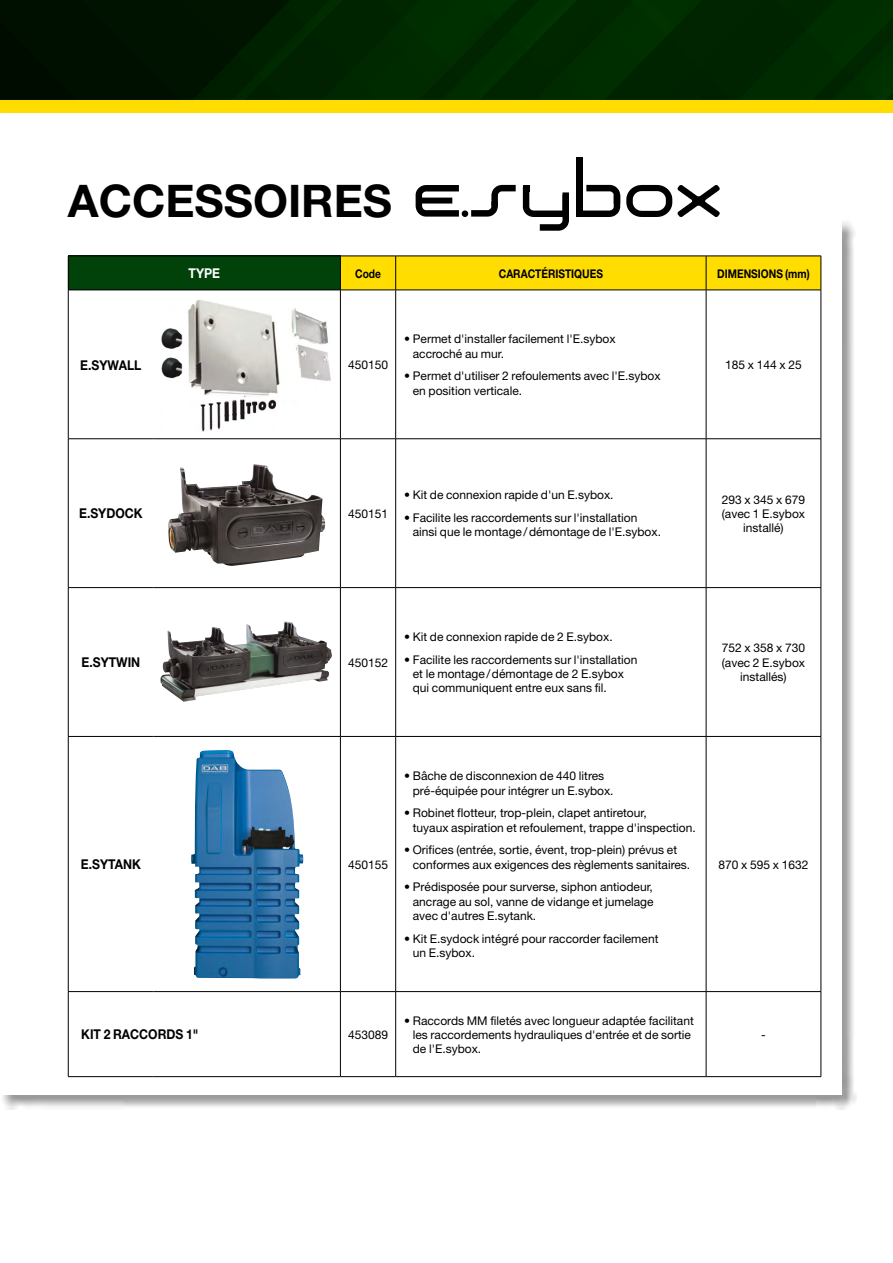
<style>
.page{position:relative;width:893px;height:1263px;background:#fff}
.page>*{position:absolute;margin:0;border:0;box-sizing:border-box;transform-origin:0 0}
.t1{font:700 45px "Helvetica Neue";color:#000}
.t2{font:700 13.5px "Helvetica Neue";color:#000;scale:.9 1}
.t3{font:700 13.5px "Helvetica Neue";color:#fff;scale:.9 1}
.t4{font:12px/14.2px "Helvetica Neue";color:#000}
.t5{font:700 12px "Helvetica Neue";color:#000;scale:.85 1}
</style>
<div class="page">
<div style="left:1px;top:220px;width:855px;height:889px;background:#000;opacity:.4"></div>
<div style="left:0;top:220px;width:842px;height:875px;background:#fff"></div>
<div style="left:462px;top:210px;width:6px;height:7px;background:#000;border-radius:50%"></div>
<svg style="left:416px;top:185px;width:43px;height:32px"></svg>
<svg style="left:523px;top:187px;width:46px;height:44px"></svg>
<svg style="left:471px;top:185px;width:45px;height:32px"></svg>
<div style="left:576px;top:158px;width:7px;height:59px;background:#000"></div>
<svg style="left:583px;top:185px;width:37px;height:32px"></svg>
<svg style="left:626px;top:185px;width:94px;height:32px"></svg>
<div style="left:523px;top:185px;width:6px;height:7px;background:#000"></div>
<div style="left:68px;top:256px;width:272px;height:34px;background:#004209"></div>
<div style="left:341px;top:257px;width:480px;height:33px;background:#fd0"></div>
<hr style="left:68px;top:256px;width:1px;height:34px;background:#000">
<hr style="left:68px;top:256px;width:85px;height:1px;background:#000">
<hr style="left:153px;top:256px;width:187px;height:1px;background:#000">
<hr style="left:68px;top:290px;width:85px;height:1px;background:#000">
<hr style="left:68px;top:290px;width:1px;height:148px;background:#000">
<hr style="left:68px;top:438px;width:85px;height:1px;background:#000">
<hr style="left:68px;top:439px;width:1px;height:148px;background:#000">
<hr style="left:68px;top:587px;width:85px;height:1px;background:#000">
<hr style="left:68px;top:588px;width:1px;height:148px;background:#000">
<hr style="left:68px;top:736px;width:85px;height:1px;background:#000">
<hr style="left:68px;top:737px;width:1px;height:254px;background:#000">
<hr style="left:68px;top:991px;width:85px;height:1px;background:#000">
<hr style="left:68px;top:992px;width:1px;height:84px;background:#000">
<hr style="left:68px;top:1076px;width:85px;height:1px;background:#000">
<hr style="left:153px;top:1076px;width:187px;height:1px;background:#000">
<hr style="left:340px;top:256px;width:1px;height:34px;background:#000">
<hr style="left:340px;top:256px;width:56px;height:1px;background:#000">
<hr style="left:395px;top:256px;width:1px;height:34px;background:#000">
<hr style="left:396px;top:256px;width:310px;height:1px;background:#000">
<hr style="left:706px;top:256px;width:1px;height:34px;background:#000">
<hr style="left:706px;top:256px;width:115px;height:1px;background:#000">
<hr style="left:821px;top:256px;width:1px;height:34px;background:#000">
<hr style="left:153px;top:290px;width:187px;height:1px;background:#000">
<hr style="left:340px;top:290px;width:1px;height:148px;background:#000">
<hr style="left:340px;top:290px;width:56px;height:1px;background:#000">
<hr style="left:395px;top:290px;width:1px;height:148px;background:#000">
<hr style="left:396px;top:290px;width:310px;height:1px;background:#000">
<hr style="left:706px;top:290px;width:1px;height:148px;background:#000">
<hr style="left:706px;top:290px;width:115px;height:1px;background:#000">
<hr style="left:821px;top:290px;width:1px;height:148px;background:#000">
<hr style="left:153px;top:438px;width:187px;height:1px;background:#000">
<hr style="left:340px;top:439px;width:1px;height:148px;background:#000">
<hr style="left:340px;top:438px;width:56px;height:1px;background:#000">
<hr style="left:395px;top:439px;width:1px;height:148px;background:#000">
<hr style="left:396px;top:438px;width:310px;height:1px;background:#000">
<hr style="left:706px;top:439px;width:1px;height:148px;background:#000">
<hr style="left:706px;top:438px;width:115px;height:1px;background:#000">
<hr style="left:821px;top:439px;width:1px;height:148px;background:#000">
<hr style="left:153px;top:587px;width:187px;height:1px;background:#000">
<hr style="left:340px;top:588px;width:1px;height:148px;background:#000">
<hr style="left:340px;top:587px;width:56px;height:1px;background:#000">
<hr style="left:395px;top:588px;width:1px;height:148px;background:#000">
<hr style="left:396px;top:587px;width:310px;height:1px;background:#000">
<hr style="left:706px;top:588px;width:1px;height:148px;background:#000">
<hr style="left:706px;top:587px;width:115px;height:1px;background:#000">
<hr style="left:821px;top:588px;width:1px;height:148px;background:#000">
<hr style="left:153px;top:736px;width:187px;height:1px;background:#000">
<hr style="left:340px;top:737px;width:1px;height:254px;background:#000">
<hr style="left:340px;top:992px;width:1px;height:84px;background:#000">
<hr style="left:340px;top:736px;width:56px;height:1px;background:#000">
<hr style="left:395px;top:737px;width:1px;height:254px;background:#000">
<hr style="left:395px;top:992px;width:1px;height:84px;background:#000">
<hr style="left:396px;top:736px;width:310px;height:1px;background:#000">
<hr style="left:706px;top:737px;width:1px;height:254px;background:#000">
<hr style="left:706px;top:992px;width:1px;height:84px;background:#000">
<hr style="left:706px;top:736px;width:115px;height:1px;background:#000">
<hr style="left:821px;top:737px;width:1px;height:254px;background:#000">
<hr style="left:821px;top:992px;width:1px;height:84px;background:#000">
<hr style="left:153px;top:991px;width:187px;height:1px;background:#000">
<hr style="left:340px;top:991px;width:56px;height:1px;background:#000">
<hr style="left:340px;top:1076px;width:56px;height:1px;background:#000">
<hr style="left:396px;top:991px;width:310px;height:1px;background:#000">
<hr style="left:396px;top:1076px;width:310px;height:1px;background:#000">
<hr style="left:706px;top:991px;width:115px;height:1px;background:#000">
<hr style="left:706px;top:1076px;width:115px;height:1px;background:#000">
<img style="left:161px;top:299px;width:170px;height:132px">
<img style="left:168px;top:464px;width:158px;height:102px">
<img style="left:160px;top:622px;width:172px;height:80px">
<img style="left:191px;top:750px;width:113px;height:229px">
<img style="left:0;top:0;width:893px;height:100px">
<div style="left:0;top:100px;width:893px;height:13px;background:#fd0"></div>
<h1 class="t1" style="left:68px;top:173px;width:326px">ACCESSOIRES</h1>
<p class="t3" style="left:189px;top:265px;width:37px">TYPE</p>
<p class="t5" style="left:355px;top:266px;width:32px">Code</p>
<p class="t5" style="left:499px;top:266px;width:124px">CARACTÉRISTIQUES</p>
<p class="t5" style="left:717px;top:266px;width:110px">DIMENSIONS (mm)</p>
<p class="t2" style="left:80px;top:356px;width:70px">E.SYWALL</p>
<p class="t4" style="left:348px;top:357px;width:42px">450150</p>
<p class="t4" style="left:413px;top:332px;width:204px;text-indent:-9px">• Permet d'installer facilement l'E.sybox accroché au mur.</p>
<p class="t4" style="left:413px;top:369px;width:249px;text-indent:-9px">• Permet d'utiliser 2 refoulements avec l'E.sybox en position verticale.</p>
<p class="t4" style="left:725px;top:357px;width:78px">185 x 144 x 25</p>
<p class="t2" style="left:79px;top:505px;width:72px">E.SYDOCK</p>
<p class="t4" style="left:348px;top:506px;width:42px">450151</p>
<p class="t4" style="left:404px;top:488px;width:211px">• Kit de connexion rapide d'un E.sybox.</p>
<p class="t4" style="left:413px;top:511px;width:250px;text-indent:-9px">• Facilite les raccordements sur l'installation ainsi que le montage/démontage de l'E.sybox.</p>
<p class="t4" style="left:722px;top:492px;width:85px;text-align:center">293 x 345 x 679 (avec 1 E.sybox installé)</p>
<p class="t2" style="left:82px;top:654px;width:67px">E.SYTWIN</p>
<p class="t4" style="left:348px;top:655px;width:42px">450152</p>
<p class="t4" style="left:404px;top:629px;width:210px">• Kit de connexion rapide de 2 E.sybox.</p>
<p class="t4" style="left:413px;top:652px;width:226px;text-indent:-9px">• Facilite les raccordements sur l'installation et le montage/démontage de 2 E.sybox qui communiquent entre eux sans fil.</p>
<p class="t4" style="left:722px;top:641px;width:85px;text-align:center">752 x 358 x 730 (avec 2 E.sybox installés)</p>
<p class="t2" style="left:81px;top:856px;width:68px">E.SYTANK</p>
<p class="t4" style="left:348px;top:857px;width:42px">450155</p>
<p class="t4" style="left:413px;top:769px;width:202px;text-indent:-9px">• Bâche de disconnexion de 440 litres pré-équipée pour intégrer un E.sybox.</p>
<p class="t4" style="left:413px;top:806px;width:284px;text-indent:-9px">• Robinet flotteur, trop-plein, clapet antiretour,<br>tuyaux aspiration et refoulement, trappe d'inspection.</p>
<p class="t4" style="left:413px;top:843px;width:279px;text-indent:-9px">• Orifices (entrée, sortie, évent, trop-plein) prévus et conformes aux exigences des règlements sanitaires.</p>
<p class="t4" style="left:413px;top:880px;width:242px;text-align:justify;text-indent:-9px">• Prédisposée pour surverse, siphon antiodeur, ancrage au sol, vanne de vidange et jumelage avec d'autres E.sytank.</p>
<p class="t4" style="left:413px;top:931px;width:247px;text-indent:-9px">• Kit E.sydock intégré pour raccorder facilement un E.sybox.</p>
<p class="t2" style="left:81px;top:1026px;width:132px">KIT 2 RACCORDS 1"</p>
<p class="t4" style="left:348px;top:1027px;width:42px">453089</p>
<p class="t4" style="left:413px;top:1013px;width:282px;text-indent:-9px">• Raccords MM filetés avec longueur adaptée facilitant les raccordements hydrauliques d'entrée et de sortie de l'E.sybox.</p>
<p class="t4" style="left:719px;top:857px;width:91px">870 x 595 x 1632</p>
<p class="t4" style="left:761px;top:1027px;width:6px">-</p>
</div>
